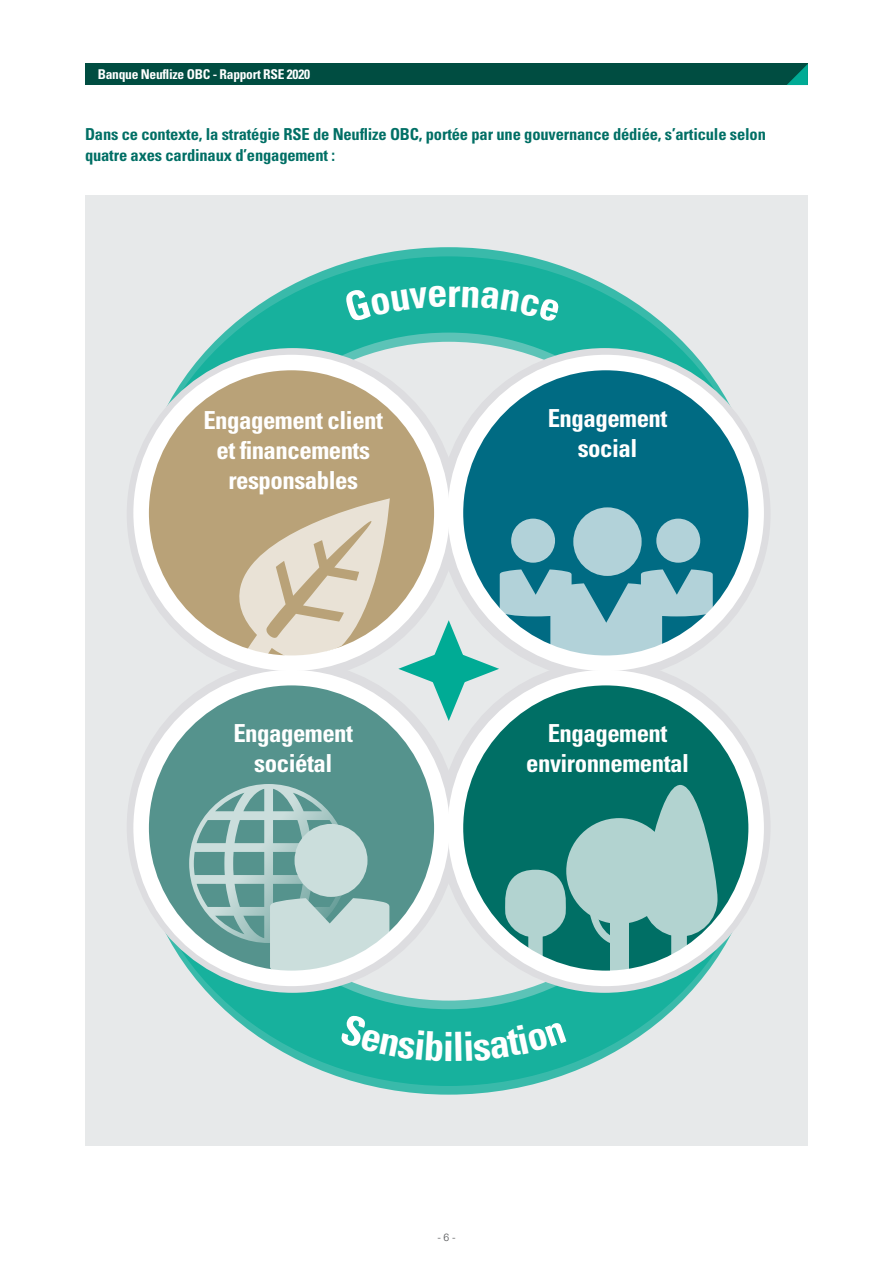
<style>
.page{position:relative;width:893px;height:1263px;background:#fff}
.page>*{position:absolute;margin:0;border:0;box-sizing:border-box;transform-origin:0 0}
.t1{font:700 condensed 40.35px "Univers LT Std";color:#fff}
.t2{font:700 condensed 24.9px/29.8px "Univers LT Std";letter-spacing:-.02em;color:#fff;text-align:center}
.t3{font:700 condensed 16.5px/21px "Univers LT Std";letter-spacing:-.01em;color:#006f65}
.t4{font:700 condensed 13.5px "Univers LT Std";letter-spacing:-.02em;color:#fff}
.t5{font:300 10.5px "Univers LT Std";color:#57585a}
</style>
<div class="page">
<div style="left:85px;top:196px;width:723px;height:950px;background:#e7e9ea"></div>
<div style="left:85px;top:64px;width:723px;height:21px;background:#004d41"></div>
<svg style="left:787px;top:64px;width:21px;height:21px"></svg>
<div style="left:137px;top:247px;width:624px;height:558px;border:85px solid #00ab95;border-radius:50%"></div>
<div style="left:137px;top:537px;width:624px;height:558px;border:85px solid #00ab95;border-radius:50%"></div>
<div style="left:85px;top:469px;width:723px;height:388px;background:#e7e9ea"></div>
<div style="left:127px;top:348px;width:331px;height:332px;border:23px solid #dddde0;border-radius:50%"></div>
<div style="left:439px;top:348px;width:332px;height:332px;border:23px solid #dddde0;border-radius:50%"></div>
<div style="left:127px;top:661px;width:331px;height:332px;border:23px solid #dddde0;border-radius:50%"></div>
<div style="left:439px;top:661px;width:332px;height:332px;border:23px solid #dddde0;border-radius:50%"></div>
<div style="left:141px;top:362px;width:301px;height:301px;background:#b9a278;border-radius:50%"></div>
<div style="left:133px;top:355px;width:317px;height:316px;border:16px solid #fff;border-radius:50%"></div>
<svg style="left:238px;top:498px;width:152px;height:160px"></svg>
<div style="left:455px;top:362px;width:301px;height:301px;background:#006b83;border-radius:50%"></div>
<div style="left:448px;top:355px;width:316px;height:316px;border:16px solid #fff;border-radius:50%"></div>
<div style="left:573px;top:507px;width:69px;height:69px;background:#b2d2d9;border-radius:50%"></div>
<div style="left:656px;top:519px;width:44px;height:44px;background:#b2d2d9;border-radius:50%"></div>
<div style="left:511px;top:519px;width:44px;height:44px;background:#b2d2d9;border-radius:50%"></div>
<div style="left:141px;top:678px;width:301px;height:300px;background:#55938d;border-radius:50%"></div>
<div style="left:133px;top:670px;width:317px;height:316px;border:16px solid #fff;border-radius:50%"></div>
<svg style="left:189px;top:784px;width:200px;height:192px"></svg>
<div style="left:295px;top:824px;width:72px;height:73px;background:#cbdedc;border-radius:50%"></div>
<div style="left:455px;top:678px;width:301px;height:300px;background:#006f65;border-radius:50%"></div>
<div style="left:448px;top:670px;width:316px;height:316px;border:16px solid #fff;border-radius:50%"></div>
<svg style="left:590px;top:916px;width:20px;height:27px"></svg>
<svg style="left:671px;top:935px;width:16px;height:28px"></svg>
<svg style="left:643px;top:785px;width:74px;height:151px;fill:#b2d3d0"></svg>
<div style="left:610px;top:871px;width:18px;height:99px;background:#b2d3d0"></div>
<div style="left:566px;top:818px;width:106px;height:106px;background:#b2d3d0;border-radius:50%"></div>
<svg style="left:504px;top:870px;width:63px;height:91px"></svg>
<svg style="left:398px;top:569px;width:315px;height:152px"></svg>
<div style="left:434px;top:656px;width:29px;height:29px;background:#00ab95;border-radius:50%"></div>
<div style="left:344px;top:286px;width:103px;height:36px;background:#17b19d"></div>
<div style="left:462px;top:286px;width:98px;height:37px;background:#17b19d"></div>
<div style="left:339px;top:1013px;width:227px;height:48px;background:#17b19d"></div>
<p class="t4" style="left:98px;top:66px;width:214px">Banque Neuflize OBC - Rapport RSE 2020</p>
<p class="t3" style="left:85px;top:123px;width:682px">Dans ce contexte, la stratégie RSE de Neuflize OBC, portée par une gouvernance dédiée, s’articule selon quatre axes cardinaux d’engagement :</p>
<h1 class="t1" style="left:447px;top:267px;width:15px">r</h1>
<h2 class="t2" style="left:203px;top:406px;width:181px">Engagement client et financements responsables</h2>
<h2 class="t2" style="left:548px;top:403px;width:121px">Engagement social</h2>
<h2 class="t2" style="left:233px;top:718px;width:121px">Engagement sociétal</h2>
<h2 class="t2" style="left:526px;top:718px;width:164px">Engagement environnemental</h2>
<p class="t5" style="left:438px;top:1231px;width:19px">- 6 -</p>
</div>
